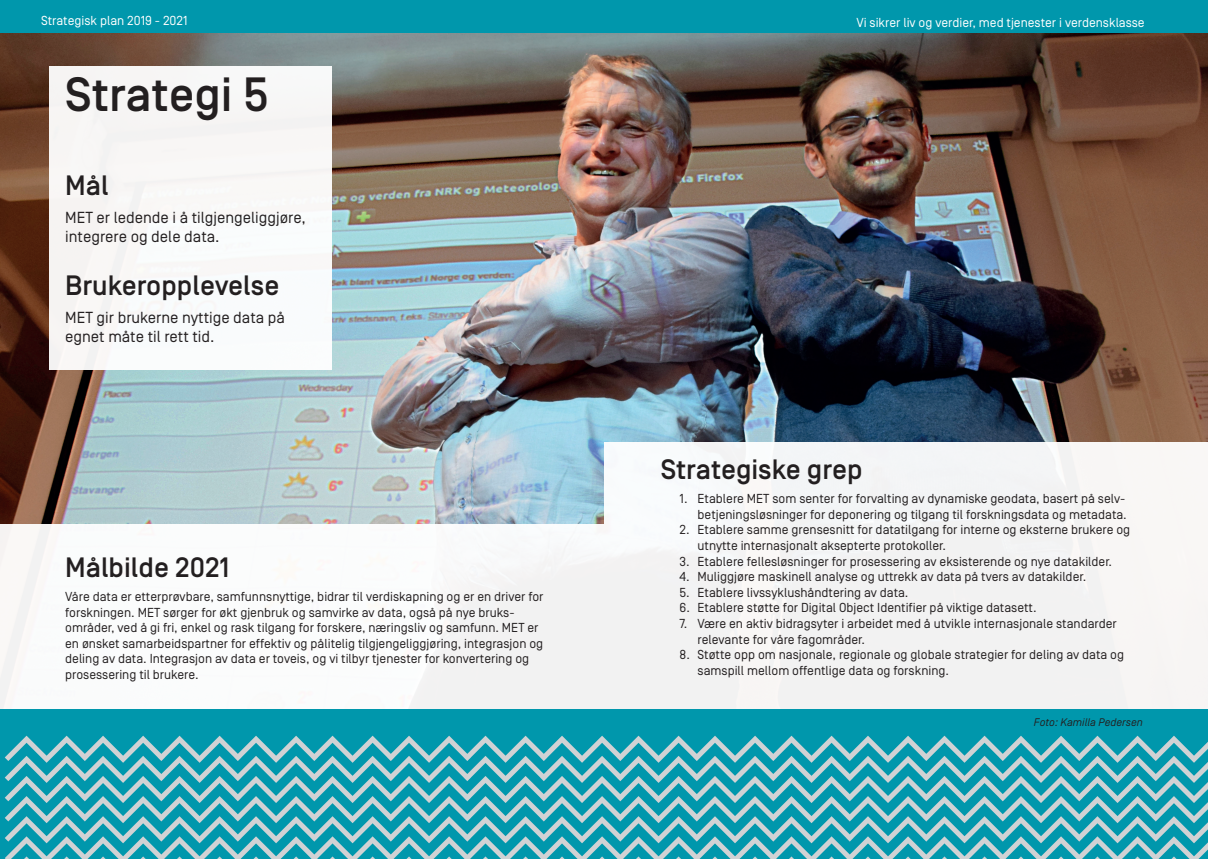
<style>
.page{position:relative;width:1208px;height:859px;background:#fff}
.page>*{position:absolute;margin:0;border:0;box-sizing:border-box;transform-origin:0 0}
.t1{font:500 48px "Simplon Norm";color:#231f20}
.t2{font:500 28px "Simplon Norm";color:#231f20}
.t3{font:16px/19.2px "Simplon Norm";color:#231f20}
.t4{font:13px/15.6px "Simplon Norm";color:#231f20}
.t5{font:13px "Simplon Norm";color:#fff}
.t6{font:italic 11px "Simplon Norm";color:#231f20}
</style>
<div class="page">
<div style="left:0;top:709px;width:1208px;height:150px;background:#0097ac"></div>
<svg style="left:5px;top:736px;width:1203px;height:123px"></svg>
<div style="left:0;top:0;width:1208px;height:33px;background:#0097ac"></div>
<img style="left:0;top:33px;width:1208px;height:491px">
<div style="left:50px;top:67px;width:282px;height:303px;background:#f8f7f6"></div>
<div style="left:604px;top:442px;width:604px;height:267px;background:#f3f3f3"></div>
<p class="t5" style="left:41px;top:14px;width:148px">Strategisk plan 2019 - 2021</p>
<p class="t5" style="left:856px;top:15px;width:290px">Vi sikrer liv og verdier, med tjenester i verdensklasse</p>
<h1 class="t1" style="left:65px;top:69px;width:205px">Strategi 5</h1>
<h2 class="t2" style="left:65px;top:171px;width:45px">Mål</h2>
<p class="t3" style="left:65px;top:208px;width:242px">MET er ledende i å tilgjengeliggjøre, integrere og dele data.</p>
<h2 class="t2" style="left:65px;top:270px;width:216px">Brukeropplevelse</h2>
<p class="t3" style="left:65px;top:308px;width:221px">MET gir brukerne nyttige data på egnet måte til rett tid.</p>
<h2 class="t2" style="left:65px;top:552px;width:166px">Målbilde 2021</h2>
<p class="t4" style="left:65px;top:589px;width:480px">Våre data er etterprøvbare, samfunnsnyttige, bidrar til verdiskapning og er en driver for forskningen. MET sørger for økt gjenbruk og samvirke av data, også på nye bruks&shy;områder, ved å gi fri, enkel og rask tilgang for forskere, næringsliv og samfunn. MET er en ønsket samarbeidspartner for effektiv og pålitelig tilgjengeliggjøring, integrasjon og deling av data. Integrasjon av data er toveis, og vi tilbyr tjenester for konvertering og prosessering til brukere.</p>
<h2 class="t2" style="left:660px;top:454px;width:203px">Strategiske grep</h2>
<p class="t4" style="left:679px;top:491px;width:449px;text-align:right">1. Etablere MET som senter for forvalting av dynamiske geodata, basert på selv&shy;betjeningsløsninger for deponering og tilgang til forskningsdata og metadata.</p>
<p class="t4" style="left:697px;top:522px;width:434px;text-indent:-18px">2. Etablere samme grensesnitt for datatilgang for interne og eksterne brukere og utnytte internasjonalt aksepterte protokoller.</p>
<p class="t4" style="left:679px;top:553px;width:434px">3. Etablere fellesløsninger for prosessering av eksisterende og nye datakilder.</p>
<p class="t4" style="left:679px;top:569px;width:408px">4. Muliggjøre maskinell analyse og uttrekk av data på tvers av datakilder.</p>
<p class="t4" style="left:679px;top:585px;width:230px">5. Etablere livssyklushåndtering av data.</p>
<p class="t4" style="left:679px;top:600px;width:358px">6. Etablere støtte for Digital Object Identifier på viktige datasett.</p>
<p class="t4" style="left:697px;top:616px;width:421px;text-indent:-18px">7. Være en aktiv bidragsyter i arbeidet med å utvikle internasjonale standarder relevante for våre fagområder.</p>
<p class="t4" style="left:697px;top:647px;width:428px;text-indent:-18px">8. Støtte opp om nasjonale, regionale og globale strategier for deling av data og samspill mellom offentlige data og forskning.</p>
<p class="t6" style="left:1034px;top:716px;width:110px">Foto: Kamilla Pedersen</p>
</div>
